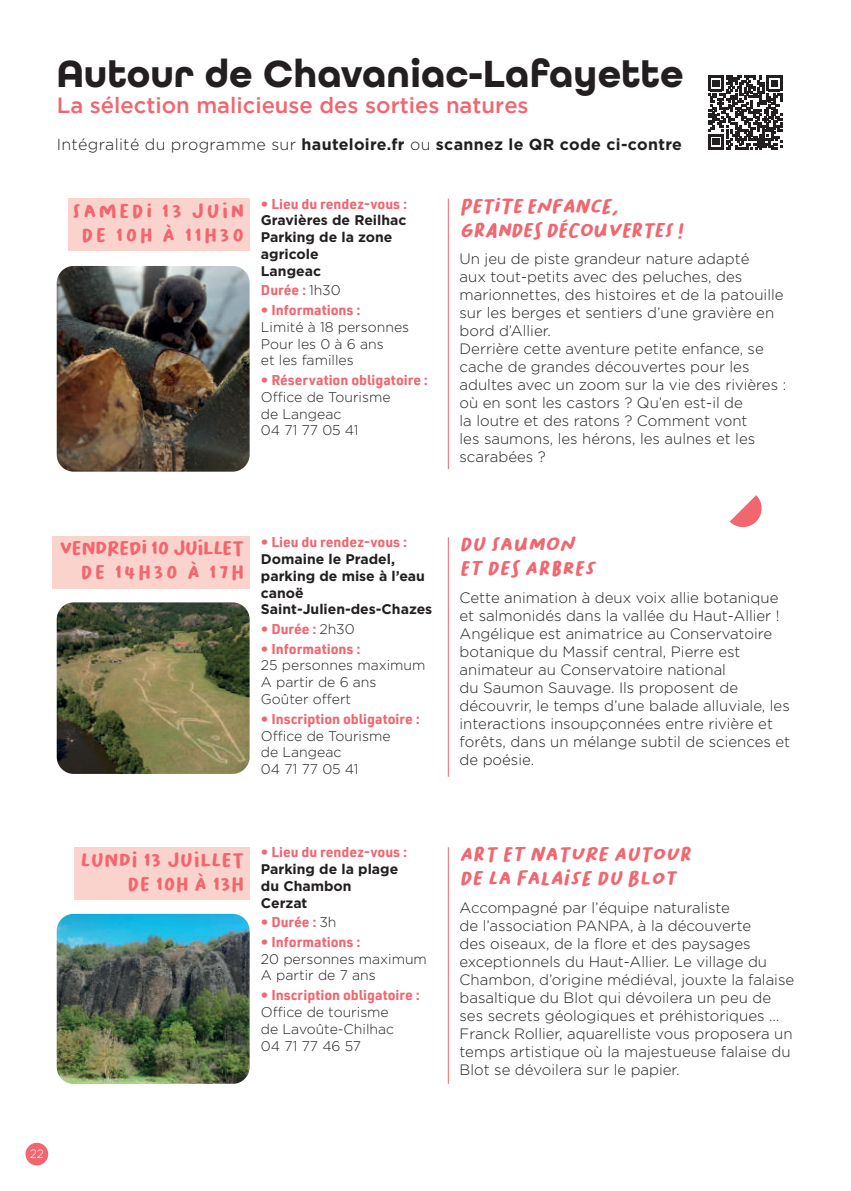
<style>
.page{position:relative;width:851px;height:1191px;background:#fff}
.page>*{position:absolute;margin:0;border:0;box-sizing:border-box;transform-origin:0 0}
.t1{font:700 40px "All Round Gothic";color:#231f20}
.t2{font:500 22px "Gotham";color:#f1666f}
.t3{font:italic 20px/24px "Bakso Sapi";color:#f1666f}
.t4{font:20px/24px "Bakso Sapi";letter-spacing:-.05em;color:#f1666f;text-align:right}
.t5{font:20px/24px "Bakso Sapi";letter-spacing:.1em;color:#f1666f;text-align:center}
.t6{font:20px/24px "Bakso Sapi";color:#f1666f;text-align:right}
.t7{font:700 16px "Gotham";letter-spacing:.02em;color:#231f20}
.t8{font:300 15px/18px "Gotham";color:#231f20}
.t9{font:300 14px/16.8px "Gotham";color:#231f20}
.t10{font:700 14px "URWDIN";color:#f1666f}
.t11{font:700 14px/16.8px "Gotham";color:#231f20}
.t12{font:300 12px "Gotham";color:#fff}
.s1{font-weight:300}
.s2{font-family:"Gotham";font-weight:300;color:#231f20}
</style>
<div class="page">
<div style="left:26px;top:1142px;width:22px;height:23px;background:#f1666f;border-radius:50%"></div>
<img style="left:57px;top:266px;width:192px;height:206px">
<div style="left:69px;top:198px;width:181px;height:53px;background:#fbd3cd"></div>
<hr style="left:448px;top:198px;width:1px;height:271px;background:#f1666f">
<img style="left:57px;top:602px;width:192px;height:172px">
<div style="left:53px;top:536px;width:197px;height:52px;background:#fbd3cd"></div>
<hr style="left:448px;top:537px;width:1px;height:239px;background:#f1666f">
<img style="left:57px;top:913px;width:192px;height:171px">
<div style="left:75px;top:847px;width:175px;height:52px;background:#fbd3cd"></div>
<hr style="left:448px;top:847px;width:1px;height:236px;background:#f1666f">
<svg style="left:729px;top:495px;width:33px;height:32px"></svg>
<svg style="left:708px;top:75px;width:74px;height:75px"></svg>
<h1 class="t1" style="left:57px;top:50px;width:628px">Autour de Chavaniac-Lafayette</h1>
<h2 class="t2" style="left:57px;top:93px;width:473px">La sélection malicieuse des sorties natures</h2>
<p class="t7" style="left:57px;top:134px;width:626px"><span class="s1">Intégralité du programme sur</span> hauteloire.fr <span class="s1">ou</span> scannez le QR code ci-contre</p>
<h3 class="t5" style="left:72px;top:199px;width:174px">SAMEDI 13 JUIN<br>DE 10H À 11H30</h3>
<h3 class="t3" style="left:459px;top:194px;width:229px">PETITE ENFANCE,<br>GRANDES DÉCOUVERTES !</h3>
<p class="t10" style="left:261px;top:194px;width:148px">• Lieu du rendez-vous :</p>
<p class="t11" style="left:261px;top:212px;width:147px">Gravières de Reilhac<br>Parking de la zone agricole<br>Langeac</p>
<p class="t10" style="left:261px;top:281px;width:81px">Durée : <span class="s2">1h30</span></p>
<p class="t10" style="left:261px;top:300px;width:101px">• Informations :</p>
<p class="t9" style="left:261px;top:318px;width:150px">Limité à 18 personnes<br>Pour les 0 à 6 ans<br>et les familles</p>
<p class="t10" style="left:261px;top:370px;width:169px">• Réservation obligatoire :</p>
<p class="t9" style="left:261px;top:388px;width:131px">Office de Tourisme de Langeac<br>04 71 77 05 41</p>
<p class="t8" style="left:459px;top:250px;width:328px">Un jeu de piste grandeur nature adapté<br>aux tout-petits avec des peluches, des marionnettes, des histoires et de la patouille sur les berges et sentiers d’une gravière en bord d’Allier.<br>Derrière cette aventure petite enfance, se cache de grandes découvertes pour les adultes avec un zoom sur la vie des rivières : où en sont les castors ? Qu’en est-il de<br>la loutre et des ratons ? Comment vont<br>les saumons, les hérons, les aulnes et les scarabées ?</p>
<h3 class="t4" style="left:59px;top:536px;width:186px">VENDREDI 10 JUILLET<br>DE 14H30 À 17H</h3>
<h3 class="t3" style="left:459px;top:532px;width:141px">DU SAUMON<br>ET DES ARBRES</h3>
<p class="t10" style="left:261px;top:532px;width:148px">• Lieu du rendez-vous :</p>
<p class="t11" style="left:261px;top:550px;width:173px">Domaine le Pradel, parking de mise à l’eau canoë<br>Saint-Julien-des-Chazes</p>
<p class="t10" style="left:261px;top:619px;width:95px">• Durée : <span class="s2">2h30</span></p>
<p class="t10" style="left:261px;top:639px;width:101px">• Informations :</p>
<p class="t9" style="left:261px;top:657px;width:166px">25 personnes maximum<br>A partir de 6 ans<br>Goûter offert</p>
<p class="t10" style="left:261px;top:709px;width:160px">• Inscription obligatoire :</p>
<p class="t9" style="left:261px;top:727px;width:131px">Office de Tourisme de Langeac<br>04 71 77 05 41</p>
<p class="t8" style="left:459px;top:588px;width:332px">Cette animation à deux voix allie botanique et salmonidés dans la vallée du Haut-Allier !<br>Angélique est animatrice au Conservatoire botanique du Massif central, Pierre est animateur au Conservatoire national<br>du Saumon Sauvage. Ils proposent de découvrir, le temps d’une balade alluviale, les interactions insoupçonnées entre rivière et forêts, dans un mélange subtil de sciences et de poésie.</p>
<p class="t12" style="left:30px;top:1147px;width:16px">22</p>
<h3 class="t6" style="left:81px;top:848px;width:165px">LUNDI 13 JUILLET<br>DE 10H À 13H</h3>
<h3 class="t3" style="left:459px;top:842px;width:195px">ART ET NATURE AUTOU</h3>
<h3 class="t3" style="left:679px;top:842px;width:18px">R</h3>
<p class="t10" style="left:261px;top:842px;width:148px">• Lieu du rendez-vous :</p>
<p class="t11" style="left:261px;top:860px;width:139px">Parking de la plage du Chambon<br>Cerzat</p>
<p class="t10" style="left:261px;top:912px;width:77px">• Durée : <span class="s2">3h</span></p>
<p class="t10" style="left:261px;top:932px;width:101px">• Informations :</p>
<p class="t9" style="left:261px;top:950px;width:167px">20 personnes maximum<br>A partir de 7 ans</p>
<p class="t10" style="left:261px;top:985px;width:160px">• Inscription obligatoire :</p>
<p class="t9" style="left:261px;top:1003px;width:135px">Office de tourisme de Lavoûte-Chilhac<br>04 71 77 46 57</p>
<h3 class="t3" style="left:459px;top:866px;width:218px">DE LA FALAISE DU BLOT</h3>
<p class="t8" style="left:459px;top:898px;width:336px">Accompagné par l’équipe naturaliste<br>de l’association PANPA, à la découverte<br>des oiseaux, de la flore et des paysages exceptionnels du Haut-Allier. Le village du Chambon, d’origine médiéval, jouxte la falaise basaltique du Blot qui dévoilera un peu de ses secrets géologiques et préhistoriques … Franck Rollier, aquarelliste vous proposera un temps artistique où la majestueuse falaise du Blot se dévoilera sur le papier.</p>
</div>
